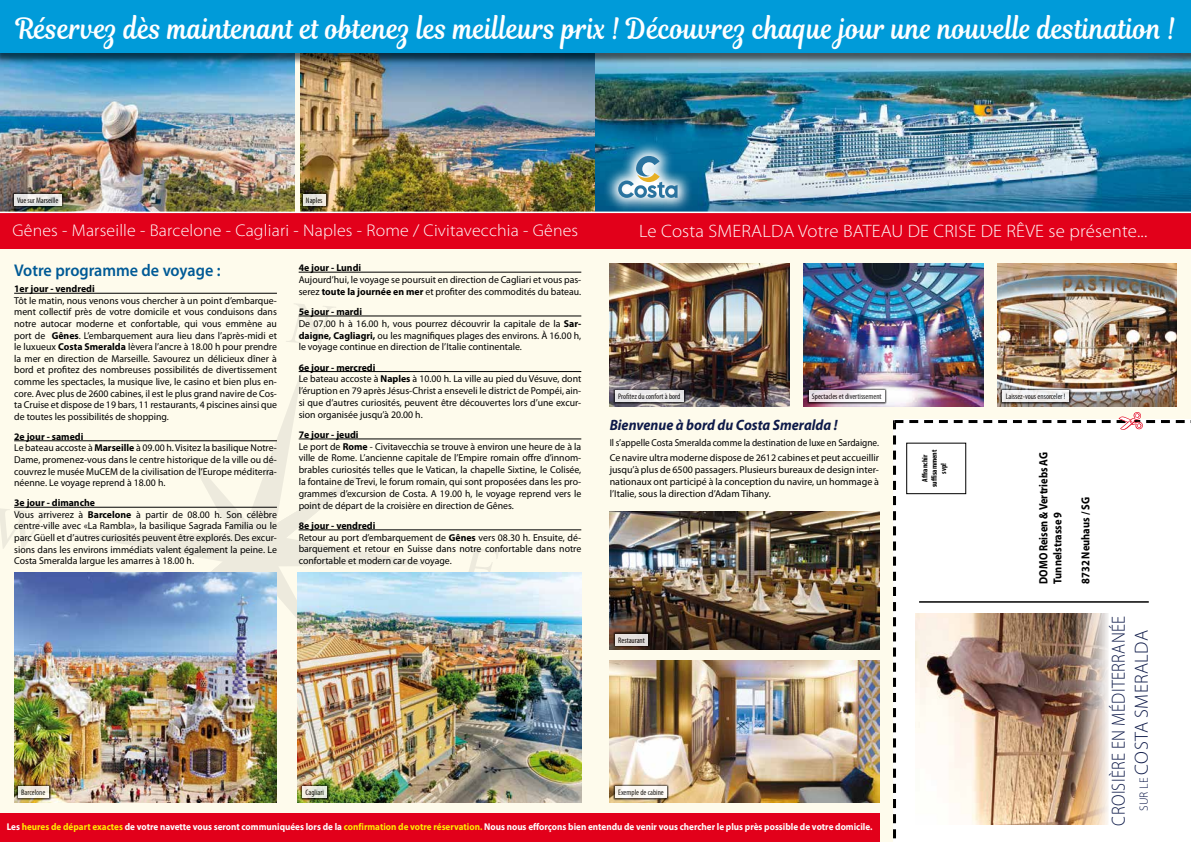
<style>
.page{position:relative;width:1191px;height:842px;background:#fff}
.page>*{position:absolute;margin:0;border:0;box-sizing:border-box;transform-origin:0 0}
.t1{font:29px "Magnolia Script";letter-spacing:.02em;color:#fff;scale:.85 1}
.t2{font:300 19px/22.8px "Myriad Pro";letter-spacing:.02em;color:#0e1a49;text-align:center;scale:.9 1}
.t3{font:300 18px "Myriad Pro";letter-spacing:.01em;color:#fff;scale:1.05 1}
.t4{font:300 17px "Myriad Pro";letter-spacing:.01em;color:#fff;scale:1.05 1}
.t5{font:600 17px "Myriad Pro";color:#005a96;scale:.95 1}
.t6{font:italic 700 15px "Myriad Pro";color:#0e1a49;scale:.94 1}
.t7{font:700 12px "Myriad Pro";color:#000;scale:.86 1}
.t8{font:700 11.6px "Myriad Pro";color:#000;scale:.9 1}
.t9{font:10px/11.6px "Myriad Pro";color:#000}
.t10{font:10px/14.8px "Myriad Pro";color:#000;scale:.93 1}
.t11{font:700 10px "Myriad Pro";color:#000}
.t12{font:700 9.8px "Myriad Pro";color:#fff;scale:.93 1}
.t13{font:condensed 8px "Myriad Pro";color:#000}
.t14{font:700 condensed 7.7px/9.3px "Myriad Pro";color:#000;text-align:center}
.s1{font-weight:700}
.s2{color:#ffec00}
.s3{font-size:12px}
</style>
<div class="page">
<div style="left:0;top:31px;width:1191px;height:811px;background:#fefbec"></div>
<img style="left:0;top:65px;width:295px;height:147px">
<img style="left:300px;top:65px;width:891px;height:147px">
<svg style="left:63px;top:371px;width:383px;height:364px"></svg>
<svg style="left:286px;top:303px;width:50px;height:42px"></svg>
<svg style="left:0;top:509px;width:48px;height:41px"></svg>
<svg style="left:458px;top:548px;width:45px;height:25px"></svg>
<svg style="left:609px;top:406px;width:72px;height:1px"></svg>
<div style="left:0;top:212px;width:1191px;height:37px;background:#e2001a"></div>
<hr style="left:299px;top:272px;width:282px;height:1px;background:#000">
<hr style="left:299px;top:316px;width:282px;height:1px;background:#000">
<hr style="left:299px;top:371px;width:282px;height:1px;background:#000">
<hr style="left:299px;top:439px;width:282px;height:1px;background:#000">
<hr style="left:299px;top:530px;width:282px;height:1px;background:#000">
<hr style="left:14px;top:293px;width:263px;height:1px;background:#000">
<hr style="left:14px;top:440px;width:263px;height:1px;background:#000">
<hr style="left:14px;top:507px;width:263px;height:1px;background:#000">
<div style="left:0;top:814px;width:879px;height:28px;background:#e2001a"></div>
<hr style="left:0;top:212px;width:1191px;height:1px;background:#fff">
<img style="left:14px;top:573px;width:263px;height:229px">
<img style="left:298px;top:573px;width:283px;height:229px">
<img style="left:609px;top:660px;width:270px;height:142px">
<img style="left:609px;top:511px;width:270px;height:138px">
<div style="left:0;top:0;width:1191px;height:65px;background:#000;opacity:.6"></div>
<div style="left:0;top:0;width:1191px;height:53px;background:#009bd9"></div>
<svg style="left:893px;top:412px;width:298px;height:430px;background:#e8e0da"></svg>
<hr style="left:919px;top:601px;width:229px;height:2px;background:#000">
<div style="left:11px;top:191px;width:53px;height:17px;background:#000;opacity:.75"></div>
<svg style="left:14px;top:194px;width:47px;height:11px"></svg>
<div style="left:16px;top:784px;width:36px;height:17px;background:#000;opacity:.75"></div>
<svg style="left:18px;top:787px;width:31px;height:11px"></svg>
<div style="left:300px;top:784px;width:30px;height:17px;background:#000;opacity:.75"></div>
<svg style="left:303px;top:787px;width:24px;height:11px"></svg>
<div style="left:612px;top:784px;width:57px;height:17px;background:#000;opacity:.75"></div>
<div style="left:615px;top:787px;width:52px;height:11px;background:#fcf9f4"></div>
<div style="left:612px;top:631px;width:38px;height:17px;background:#000;opacity:.75"></div>
<div style="left:615px;top:634px;width:33px;height:11px;background:#e5e1de"></div>
<img style="left:609px;top:264px;width:180px;height:142px">
<div style="left:612px;top:388px;width:74px;height:17px;background:#000;opacity:.75"></div>
<div style="left:615px;top:391px;width:68px;height:11px;background:#edecec"></div>
<img style="left:803px;top:264px;width:180px;height:142px">
<div style="left:806px;top:388px;width:81px;height:17px;background:#000;opacity:.75"></div>
<svg style="left:809px;top:391px;width:75px;height:11px"></svg>
<img style="left:997px;top:264px;width:179px;height:142px">
<div style="left:1000px;top:388px;width:71px;height:17px;background:#000;opacity:.75"></div>
<div style="left:1003px;top:391px;width:66px;height:11px;background:#f0f0f0"></div>
<div style="left:300px;top:191px;width:29px;height:17px;background:#000;opacity:.75"></div>
<svg style="left:303px;top:194px;width:23px;height:11px"></svg>
<svg style="left:603px;top:141px;width:90px;height:71px;background:#297ea5"></svg>
<svg style="left:618px;top:156px;width:59px;height:42px;background:#7fadc0"></svg>
<h1 class="t1" style="left:16px;top:7px;width:1365px">Réservez dès maintenant et obtenez les meilleurs prix ! Découvrez chaque jour une nouvelle destination !</h1>
<p class="t13" style="left:17px;top:195px;width:43px">Vue sur Marseille</p>
<p class="t13" style="left:306px;top:195px;width:18px">Naples</p>
<h3 class="t4" style="left:12px;top:220px;width:540px">Gênes - Marseille - Barcelone - Cagliari - Naples - Rome / Civitavecchia - Gênes</h3>
<h3 class="t3" style="left:639px;top:220px;width:485px">Le Costa SMERALDA Votre BATEAU DE CRISE DE RÊVE se présente...</h3>
<p class="t11" style="left:299px;top:261px;width:64px">4e jour - Lundi</p>
<p class="t9" style="left:299px;top:273px;width:284px">Aujourd’hui, le voyage se poursuit en direction de Cagliari et vous pas&shy;serez <span class="s1">toute la journée en mer</span> et profiter des commodités du bateau.</p>
<p class="t9" style="left:299px;top:306px;width:284px"><span class="s1">5e jour - mardi<br></span>De 07.00 h à 16.00 h, vous pourrez découvrir la capitale de la <span class="s1">Sar&shy;daigne, Cagliagri,</span> ou les magnifiques plages des environs. À 16.00 h, le voyage continue en direction de l’Italie continentale.</p>
<p class="t9" style="left:299px;top:361px;width:284px"><span class="s1">6e jour - mercredi<br></span>Le bateau accoste à <span class="s1">Naples</span> à 10.00 h. La ville au pied du Vésuve, dont l’éruption en 79 après Jésus-Christ a enseveli le district de Pompéi, ain&shy;si que d’autres curiosités, peuvent être découvertes lors d’une excur&shy;sion organisée jusqu’à 20.00 h.</p>
<p class="t9" style="left:299px;top:428px;width:284px"><span class="s1">7e jour - jeudi<br></span>Le port de <span class="s1">Rome</span> - Civitavecchia se trouve à environ une heure de à la ville de Rome. L’ancienne capitale de l’Empire romain offre d’innom&shy;brables curiosités telles que le Vatican, la chapelle Sixtine, le Colisée, la fontaine de Trevi, le forum romain, qui sont proposées dans les pro&shy;grammes d’excursion de Costa. A 19.00 h, le voyage reprend vers le point de départ de la croisière en direction de Gênes.</p>
<p class="t9" style="left:299px;top:519px;width:284px"><span class="s1">8e jour - vendredi<br></span>Retour au port d’embarquement de <span class="s1">Gênes</span> vers 08.30 h. Ensuite, dé&shy;barquement et retour en Suisse dans notre confortable dans notre confortable et modern car de voyage.</p>
<h3 class="t5" style="left:14px;top:260px;width:219px">Votre programme de voyage :</h3>
<p class="t11" style="left:14px;top:282px;width:82px">1er jour - vendredi</p>
<p class="t9" style="left:14px;top:294px;width:264px;text-align:justify">Tôt le matin, nous venons vous chercher à un point d’embarque&shy;ment collectif près de votre domicile et vous conduisons dans notre autocar moderne et confortable, qui vous emmène au port de <span class="s1">Gênes</span>. L’embarquement aura lieu dans l’après-midi et le luxueux <span class="s1">Costa Smeralda</span> lèvera l’ancre à 18.00 h pour prendre la mer en direction de Marseille. Savourez un délicieux dîner à bord et profitez des nombreuses possibilités de divertissement comme les spectacles, la musique live, le casino et bien plus en&shy;core. Avec plus de 2600 cabines, il est le plus grand navire de Cos&shy;ta Cruise et dispose de 19 bars, 11 restaurants, 4 piscines ainsi que de toutes les possibilités de shopping.</p>
<p class="t9" style="left:14px;top:430px;width:264px"><span class="s1">2e jour - samedi<br></span>Le bateau accoste à <span class="s1">Marseille</span> à 09.00 h. Visitez la basilique Notre-Dame, promenez-vous dans le centre historique de la ville ou dé&shy;couvrez le musée MuCEM de la civilisation de l’Europe méditerra&shy;néenne. Le voyage reprend à 18.00 h.</p>
<p class="t9" style="left:14px;top:497px;width:264px"><span class="s1">3e jour - dimanche<br></span>Vous arriverez à <span class="s1">Barcelone</span> à partir de 08.00 h. Son célèbre centre-ville avec «La Rambla», la basilique Sagrada Familia ou le parc Güell et d’autres curiosités peuvent être explorés. Des excur&shy;sions dans les environs immédiats valent également la peine. Le Costa Smeralda largue les amarres à 18.00 h.</p>
<p class="t13" style="left:618px;top:392px;width:64px">Profitez du confort à bord</p>
<p class="t13" style="left:812px;top:392px;width:71px">Spectacles et divertissement</p>
<p class="t13" style="left:1005px;top:392px;width:61px">Laissez-vous ensorceler !</p>
<h3 class="t6" style="left:609px;top:415px;width:244px">Bienvenue à bord du Costa Smeralda !</h3>
<p class="t10" style="left:609px;top:435px;width:291px">Il s’appelle Costa Smeralda comme la destination de luxe en Sardaigne.<br>Ce navire ultra moderne dispose de 2612 cabines et peut accueillir</p>
<p class="t9" style="left:609px;top:463px;width:271px;line-height:12px;text-align:justify">jusqu’à plus de 6500 passagers. Plusieurs bureaux de design inter&shy;nationaux ont participé à la conception du navire, un hommage à l’Italie, sous la direction d’Adam Tihany.</p>
<p class="t14" style="left:920px;top:487px;width:39px;rotate:-90deg">Affranchir suffisamment svp!</p>
<p class="t7" style="left:1035px;top:584px;width:154px;rotate:-90deg">DOMO Reisen &amp; Vertriebs AG</p>
<p class="t8" style="left:1077px;top:584px;width:98px;rotate:-90deg">8732 Neuhaus / SG</p>
<p class="t8" style="left:1050px;top:584px;width:82px;rotate:-90deg">Tunnelstrasse 9</p>
<p class="t13" style="left:618px;top:635px;width:28px">Restaurant</p>
<p class="t13" style="left:21px;top:788px;width:26px">Barcelone</p>
<p class="t13" style="left:305px;top:788px;width:20px">Cagliari</p>
<p class="t13" style="left:618px;top:788px;width:47px">Exemple de cabine</p>
<p class="t12" style="left:7px;top:821px;width:932px">Les <span class="s2">heures de départ exactes</span> de votre navette vous seront communiquées lors de la <span class="s2">confirmation de votre réservation.</span> Nous nous efforçons bien entendu de venir vous chercher le plus près possible de votre domicile.</p>
<h2 class="t2" style="left:1107px;top:825px;width:234px;rotate:-90deg">CROISIÈRE EN MÉDITERRANÉE<br><span class="s3">SUR LE</span> COSTA SMERALDA</h2>
</div>
